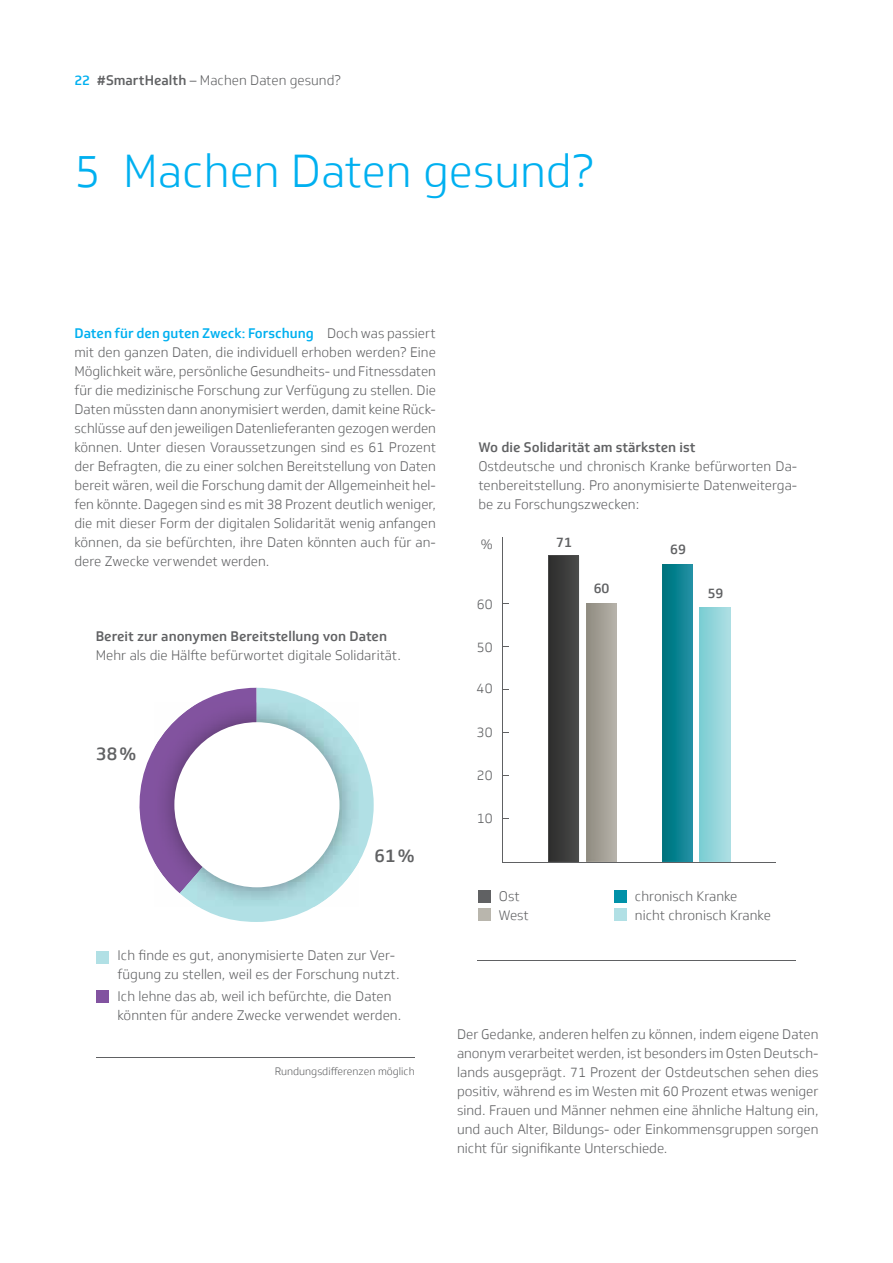
<style>
.page{position:relative;width:893px;height:1263px;background:#fff}
.page>*{position:absolute;margin:0;border:0;box-sizing:border-box;transform-origin:0 0}
.t1{font:300 45px "Soleto TK";color:#00b0f0}
.t2{font:500 18px "Soleto TK Headline";color:#606163}
.t3{font:300 13.5px/18.9px "Soleto TK";color:#606163}
.t4{font:500 13.5px "Soleto TK Headline";color:#606163}
.t5{font:300 10.5px "Soleto TK";color:#606163}
.s1{font-family:"Soleto TK Headline";font-weight:500;color:#00b0f0}
.s2{font-family:"Soleto TK Headline";font-weight:500}
</style>
<div class="page">
<hr style="left:477px;top:960px;width:319px;height:1px;background:#606163">
<div style="left:478px;top:890px;width:12px;height:13px;background:#606163"></div>
<div style="left:478px;top:908px;width:12px;height:13px;background:#b9b6ad"></div>
<hr style="left:502px;top:862px;width:274px;height:1px;background:#606163">
<hr style="left:502px;top:537px;width:1px;height:325px;background:#606163">
<img style="left:549px;top:556px;width:30px;height:306px">
<img style="left:662px;top:564px;width:30px;height:298px">
<div style="left:614px;top:890px;width:12px;height:13px;background:#0091a8"></div>
<div style="left:614px;top:908px;width:12px;height:13px;background:#b1e0e5"></div>
<svg style="left:139px;top:747px;width:16px;height:116px"></svg>
<svg style="left:197px;top:688px;width:177px;height:234px"></svg>
<img style="left:155px;top:716px;width:25px;height:177px">
<img style="left:180px;top:703px;width:179px;height:203px">
<div style="left:174px;top:722px;width:165px;height:165px;background:#fff;border-radius:50%"></div>
<div style="left:96px;top:951px;width:13px;height:12px;background:#b1e0e5"></div>
<hr style="left:96px;top:1057px;width:319px;height:1px;background:#606163">
<div style="left:96px;top:990px;width:13px;height:13px;background:#8253a0"></div>
<p class="t3" style="left:74px;top:71px;width:268px"><span class="s1">22</span> <span class="s2">#SmartHealth</span> – Machen Daten gesund?</p>
<h2 class="t1" style="left:74px;top:144px;width:522px">5 Machen Daten gesund?</h2>
<p class="t3" style="left:75px;top:324px;width:363px;text-align:justify"><span class="s1">Daten für den guten Zweck: Forschung</span> Doch was passiert mit den ganzen Daten, die individuell erhoben werden? Eine Möglichkeit wäre, persönliche Gesundheits- und Fitnessdaten für die medizinische Forschung zur Verfügung zu stellen. Die Daten müssten dann anonymisiert werden, damit keine Rück&shy;schlüsse auf den jeweiligen Datenlieferanten gezogen werden können. Unter diesen Voraussetzungen sind es 61 Prozent der Befragten, die zu einer solchen Bereitstellung von Daten bereit wären, weil die Forschung damit der Allgemeinheit hel&shy;fen könnte. Dagegen sind es mit 38 Prozent deutlich weniger, die mit dieser Form der digitalen Solidarität wenig anfangen können, da sie befürchten, ihre Daten könnten auch für an&shy;dere Zwecke verwendet werden.</p>
<p class="t3" style="left:96px;top:627px;width:307px"><span class="s2">Bereit zur anonymen Bereitstellung von Daten<br></span>Mehr als die Hälfte befürwortet digitale Solidarität.</p>
<p class="t2" style="left:96px;top:742px;width:42px">38 %</p>
<p class="t2" style="left:375px;top:844px;width:42px">61 %</p>
<p class="t3" style="left:118px;top:946px;width:284px">Ich finde es gut, anonymisierte Daten zur Ver&shy;fügung zu stellen, weil es der Forschung nutzt.</p>
<p class="t3" style="left:118px;top:987px;width:285px">Ich lehne das ab, weil ich befürchte, die Daten könnten für andere Zwecke verwendet werden.</p>
<p class="t5" style="left:275px;top:1065px;width:141px">Rundungsdifferenzen möglich</p>
<h3 class="t3" style="left:478px;top:438px;width:320px"><span class="s2">Wo die Solidarität am stärksten ist<br></span>Ostdeutsche und chronisch Kranke befürworten Da&shy;tenbereitstellung. Pro anonymisierte Datenweiterga&shy;be zu Forschungszwecken:</h3>
<p class="t3" style="left:481px;top:535px;width:13px">%</p>
<p class="t3" style="left:477px;top:595px;width:18px">60</p>
<p class="t3" style="left:477px;top:638px;width:17px">50</p>
<p class="t3" style="left:477px;top:679px;width:18px">40</p>
<p class="t3" style="left:477px;top:723px;width:17px">30</p>
<p class="t3" style="left:477px;top:766px;width:17px">20</p>
<p class="t3" style="left:477px;top:809px;width:17px">10</p>
<p class="t3" style="left:499px;top:887px;width:31px">Ost<br>West</p>
<p class="t4" style="left:556px;top:534px;width:17px">71</p>
<p class="t4" style="left:594px;top:580px;width:17px">60</p>
<p class="t4" style="left:670px;top:541px;width:17px">69</p>
<p class="t4" style="left:708px;top:585px;width:17px">59</p>
<p class="t3" style="left:635px;top:887px;width:137px">chronisch Kranke nicht chronisch Kranke</p>
<p class="t3" style="left:457px;top:1025px;width:363px;text-align:justify">Der Gedanke, anderen helfen zu können, indem eigene Daten anonym verarbeitet werden, ist besonders im Osten Deutsch&shy;lands ausgeprägt. 71 Prozent der Ostdeutschen sehen dies positiv, während es im Westen mit 60 Prozent etwas weniger sind. Frauen und Männer nehmen eine ähnliche Haltung ein, und auch Alter, Bildungs- oder Einkommensgruppen sorgen nicht für signifikante Unterschiede.</p>
</div>
